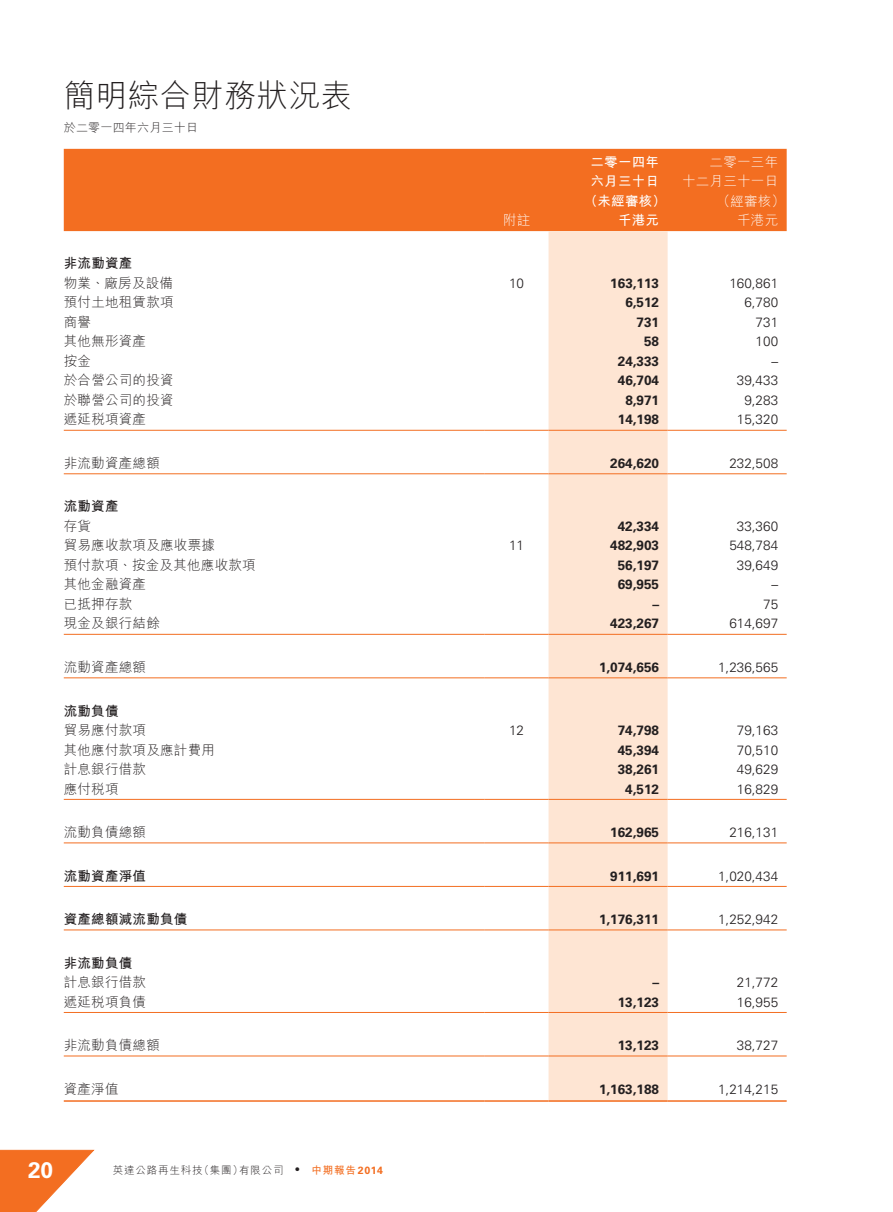
<style>
.page{position:relative;width:893px;height:1212px;background:#fff}
.page>*{position:absolute;margin:0;border:0;box-sizing:border-box;transform-origin:0 0}
.t1{font:300 31.5px "M Hei HK";letter-spacing:.02em;color:#231f20}
.t2{font:700 22.5px "Univers LT Std";color:#fff}
.t3{font:300 13.5px "Univers LT Std";color:#231f20}
.t4{font:300 13.5px "M Hei HK";letter-spacing:.02em;color:#231f20}
.t5{font:700 13.5px "Univers LT Std";color:#231f20}
.t6{font:700 13.5px "M Hei HK";letter-spacing:.02em;color:#231f20}
.t7{font:300 13.5px/19.5px "M Hei HK";letter-spacing:.02em;color:#fff;text-align:right}
.t8{font:700 13.5px/19.5px "M Hei HK";letter-spacing:.02em;color:#fff}
.t9{font:300 12px "M Hei HK";letter-spacing:.02em;color:#231f20}
.t10{font:300 10.5px "M Hei HK";letter-spacing:.08em;color:#231f20}
.s1{font-family:"Univers LT Std"}
.s2{font-weight:700;color:#f36e21}
.s3{font-family:"Univers LT Std";font-weight:700;color:#f36e21}
</style>
<div class="page">
<svg style="left:0;top:1150px;width:94px;height:62px"></svg>
<div style="left:64px;top:149px;width:723px;height:82px;background:#f36e21"></div>
<div style="left:549px;top:231px;width:119px;height:869px;background:#fee5d3"></div>
<hr style="left:64px;top:430px;width:421px;height:1px;background:#f36e21">
<hr style="left:485px;top:430px;width:64px;height:1px;background:#f36e21">
<hr style="left:549px;top:430px;width:119px;height:1px;background:#f36e21">
<hr style="left:668px;top:430px;width:119px;height:1px;background:#f36e21">
<hr style="left:64px;top:473px;width:421px;height:1px;background:#f36e21">
<hr style="left:485px;top:473px;width:64px;height:1px;background:#f36e21">
<hr style="left:549px;top:473px;width:119px;height:1px;background:#f36e21">
<hr style="left:668px;top:473px;width:119px;height:1px;background:#f36e21">
<hr style="left:64px;top:634px;width:421px;height:1px;background:#f36e21">
<hr style="left:485px;top:634px;width:64px;height:1px;background:#f36e21">
<hr style="left:549px;top:634px;width:119px;height:1px;background:#f36e21">
<hr style="left:668px;top:634px;width:119px;height:1px;background:#f36e21">
<hr style="left:64px;top:677px;width:421px;height:1px;background:#f36e21">
<hr style="left:485px;top:677px;width:64px;height:1px;background:#f36e21">
<hr style="left:549px;top:677px;width:119px;height:1px;background:#f36e21">
<hr style="left:668px;top:677px;width:119px;height:1px;background:#f36e21">
<hr style="left:64px;top:799px;width:421px;height:1px;background:#f36e21">
<hr style="left:485px;top:799px;width:64px;height:1px;background:#f36e21">
<hr style="left:549px;top:799px;width:119px;height:1px;background:#f36e21">
<hr style="left:668px;top:799px;width:119px;height:1px;background:#f36e21">
<hr style="left:64px;top:842px;width:421px;height:1px;background:#f36e21">
<hr style="left:485px;top:842px;width:64px;height:1px;background:#f36e21">
<hr style="left:549px;top:842px;width:119px;height:1px;background:#f36e21">
<hr style="left:668px;top:842px;width:119px;height:1px;background:#f36e21">
<hr style="left:64px;top:886px;width:421px;height:1px;background:#f36e21">
<hr style="left:485px;top:886px;width:64px;height:1px;background:#f36e21">
<hr style="left:549px;top:886px;width:119px;height:1px;background:#f36e21">
<hr style="left:668px;top:886px;width:119px;height:1px;background:#f36e21">
<hr style="left:64px;top:929px;width:421px;height:1px;background:#f36e21">
<hr style="left:485px;top:929px;width:64px;height:1px;background:#f36e21">
<hr style="left:549px;top:929px;width:119px;height:1px;background:#f36e21">
<hr style="left:668px;top:929px;width:119px;height:1px;background:#f36e21">
<hr style="left:64px;top:1012px;width:421px;height:1px;background:#f36e21">
<hr style="left:485px;top:1012px;width:64px;height:1px;background:#f36e21">
<hr style="left:549px;top:1012px;width:119px;height:1px;background:#f36e21">
<hr style="left:668px;top:1012px;width:119px;height:1px;background:#f36e21">
<hr style="left:64px;top:1055px;width:421px;height:1px;background:#f36e21">
<hr style="left:485px;top:1055px;width:64px;height:1px;background:#f36e21">
<hr style="left:549px;top:1055px;width:119px;height:1px;background:#f36e21">
<hr style="left:668px;top:1055px;width:119px;height:1px;background:#f36e21">
<hr style="left:64px;top:1100px;width:421px;height:2px;background:#f36e21">
<hr style="left:485px;top:1100px;width:64px;height:2px;background:#f36e21">
<hr style="left:549px;top:1100px;width:119px;height:2px;background:#f36e21">
<hr style="left:668px;top:1100px;width:119px;height:2px;background:#f36e21">
<h1 class="t1" style="left:64px;top:80px;width:290px">簡明綜合財務狀況表</h1>
<p class="t9" style="left:64px;top:122px;width:136px">於二零一四年六月三十日</p>
<p class="t8" style="left:590px;top:151px;width:70px">二零一四年六月三十日</p>
<p class="t7" style="left:682px;top:152px;width:98px">二零一三年<br>十二月三十一日</p>
<p class="t8" style="left:584px;top:190px;width:83px">（未經審核）</p>
<p class="t7" style="left:717px;top:191px;width:70px">（經審核）</p>
<p class="t7" style="left:503px;top:210px;width:29px">附註</p>
<p class="t8" style="left:618px;top:209px;width:43px">千港元</p>
<p class="t7" style="left:737px;top:210px;width:43px">千港元</p>
<p class="t6" style="left:64px;top:254px;width:70px">非流動資產</p>
<p class="t4" style="left:64px;top:276px;width:111px">物業、廠房及設備</p>
<p class="t3" style="left:509px;top:275px;width:17px">10</p>
<p class="t5" style="left:610px;top:275px;width:50px">163,113</p>
<p class="t3" style="left:729px;top:275px;width:50px">160,861</p>
<p class="t4" style="left:64px;top:295px;width:111px">預付土地租賃款項</p>
<p class="t5" style="left:625px;top:295px;width:35px">6,512</p>
<p class="t3" style="left:744px;top:294px;width:35px">6,780</p>
<p class="t4" style="left:64px;top:315px;width:29px">商譽</p>
<p class="t5" style="left:637px;top:314px;width:24px">731</p>
<p class="t3" style="left:756px;top:314px;width:24px">731</p>
<p class="t4" style="left:64px;top:334px;width:84px">其他無形資產</p>
<p class="t5" style="left:644px;top:334px;width:17px">58</p>
<p class="t3" style="left:756px;top:333px;width:24px">100</p>
<p class="t4" style="left:64px;top:354px;width:29px">按金</p>
<p class="t5" style="left:618px;top:353px;width:43px">24,333</p>
<p class="t3" style="left:771px;top:353px;width:8px">–</p>
<p class="t4" style="left:64px;top:373px;width:111px">於合營公司的投資</p>
<p class="t5" style="left:618px;top:373px;width:43px">46,704</p>
<p class="t3" style="left:737px;top:372px;width:43px">39,433</p>
<p class="t4" style="left:64px;top:393px;width:111px">於聯營公司的投資</p>
<p class="t5" style="left:625px;top:392px;width:35px">8,971</p>
<p class="t3" style="left:744px;top:392px;width:35px">9,283</p>
<p class="t4" style="left:64px;top:412px;width:84px">遞延稅項資產</p>
<p class="t5" style="left:618px;top:412px;width:43px">14,198</p>
<p class="t3" style="left:737px;top:411px;width:43px">15,320</p>
<p class="t4" style="left:64px;top:456px;width:98px">非流動資產總額</p>
<p class="t5" style="left:610px;top:455px;width:50px">264,620</p>
<p class="t3" style="left:729px;top:455px;width:50px">232,508</p>
<p class="t6" style="left:64px;top:497px;width:56px">流動資產</p>
<p class="t4" style="left:64px;top:519px;width:29px">存貨</p>
<p class="t5" style="left:618px;top:518px;width:43px">42,334</p>
<p class="t3" style="left:737px;top:518px;width:43px">33,360</p>
<p class="t4" style="left:64px;top:539px;width:153px">貿易應收款項及應收票據</p>
<p class="t3" style="left:509px;top:537px;width:17px">11</p>
<p class="t5" style="left:610px;top:538px;width:50px">482,903</p>
<p class="t3" style="left:729px;top:537px;width:50px">548,784</p>
<p class="t4" style="left:64px;top:558px;width:193px">預付款項、按金及其他應收款項</p>
<p class="t5" style="left:618px;top:557px;width:43px">56,197</p>
<p class="t3" style="left:737px;top:557px;width:43px">39,649</p>
<p class="t4" style="left:64px;top:578px;width:84px">其他金融資產</p>
<p class="t5" style="left:618px;top:577px;width:43px">69,955</p>
<p class="t3" style="left:771px;top:576px;width:8px">–</p>
<p class="t4" style="left:64px;top:597px;width:70px">已抵押存款</p>
<p class="t5" style="left:652px;top:596px;width:8px">–</p>
<p class="t3" style="left:763px;top:596px;width:17px">75</p>
<p class="t4" style="left:64px;top:616px;width:98px">現金及銀行結餘</p>
<p class="t5" style="left:610px;top:616px;width:50px">423,267</p>
<p class="t3" style="left:729px;top:615px;width:50px">614,697</p>
<p class="t4" style="left:64px;top:660px;width:84px">流動資產總額</p>
<p class="t5" style="left:599px;top:659px;width:62px">1,074,656</p>
<p class="t3" style="left:718px;top:659px;width:62px">1,236,565</p>
<p class="t6" style="left:64px;top:701px;width:56px">流動負債</p>
<p class="t4" style="left:64px;top:723px;width:84px">貿易應付款項</p>
<p class="t3" style="left:509px;top:722px;width:17px">12</p>
<p class="t5" style="left:618px;top:722px;width:43px">74,798</p>
<p class="t3" style="left:737px;top:722px;width:43px">79,163</p>
<p class="t4" style="left:64px;top:743px;width:153px">其他應付款項及應計費用</p>
<p class="t5" style="left:618px;top:742px;width:43px">45,394</p>
<p class="t3" style="left:737px;top:741px;width:43px">70,510</p>
<p class="t4" style="left:64px;top:762px;width:84px">計息銀行借款</p>
<p class="t5" style="left:618px;top:761px;width:43px">38,261</p>
<p class="t3" style="left:737px;top:761px;width:43px">49,629</p>
<p class="t4" style="left:64px;top:782px;width:56px">應付稅項</p>
<p class="t5" style="left:625px;top:781px;width:35px">4,512</p>
<p class="t3" style="left:737px;top:780px;width:43px">16,829</p>
<p class="t4" style="left:64px;top:825px;width:84px">流動負債總額</p>
<p class="t5" style="left:610px;top:824px;width:50px">162,965</p>
<p class="t3" style="left:729px;top:824px;width:50px">216,131</p>
<p class="t6" style="left:64px;top:866px;width:84px">流動資產淨值</p>
<p class="t5" style="left:610px;top:868px;width:50px">911,691</p>
<p class="t3" style="left:718px;top:868px;width:62px">1,020,434</p>
<p class="t6" style="left:64px;top:909px;width:125px">資產總額減流動負債</p>
<p class="t5" style="left:599px;top:911px;width:62px">1,176,311</p>
<p class="t3" style="left:718px;top:911px;width:62px">1,252,942</p>
<p class="t6" style="left:64px;top:953px;width:70px">非流動負債</p>
<p class="t4" style="left:64px;top:975px;width:84px">計息銀行借款</p>
<p class="t5" style="left:652px;top:974px;width:8px">–</p>
<p class="t3" style="left:737px;top:974px;width:43px">21,772</p>
<p class="t4" style="left:64px;top:995px;width:84px">遞延稅項負債</p>
<p class="t5" style="left:618px;top:994px;width:43px">13,123</p>
<p class="t3" style="left:737px;top:994px;width:43px">16,955</p>
<p class="t4" style="left:64px;top:1038px;width:98px">非流動負債總額</p>
<p class="t5" style="left:618px;top:1037px;width:43px">13,123</p>
<p class="t3" style="left:737px;top:1037px;width:43px">38,727</p>
<p class="t4" style="left:64px;top:1082px;width:56px">資產淨值</p>
<p class="t5" style="left:599px;top:1081px;width:62px">1,163,188</p>
<p class="t3" style="left:718px;top:1081px;width:62px">1,214,215</p>
<h2 class="t2" style="left:28px;top:1157px;width:26px">20</h2>
<p class="t10" style="left:113px;top:1164px;width:272px">英達公路再生科技（集團）有限公司 <span class="s1">•</span> <span class="s2">中期報告</span><span class="s3">2014</span></p>
</div>
